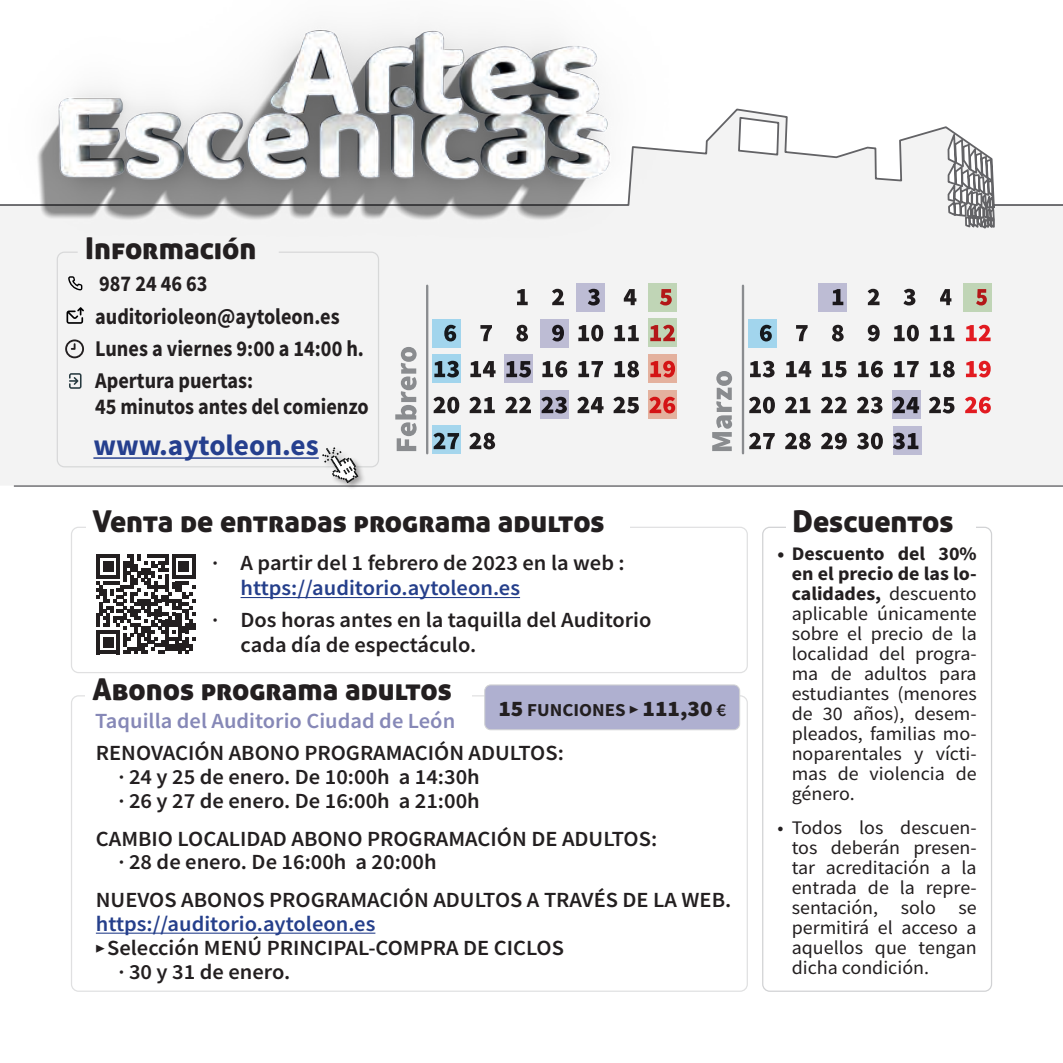
<style>
.page{position:relative;width:1063px;height:1063px;background:#fff}
.page>*{position:absolute;margin:0;border:0;box-sizing:border-box;transform-origin:0 0}
.t1{font:30px "Aller Display";color:#231f20}
.t2{font:700 29.25px "Source Sans Pro";color:#253f8e}
.t3{font:700 22.5px/25.2px "Source Sans Pro";color:#231f20;scale:.9 1}
.t4{font:600 21.5px/23.8px "Source Sans Pro";color:#231f20;scale:1.04 1}
.t5{font:600 21.5px "Source Sans Pro";color:#8688b7;scale:1.04 1}
.t6{font:600 21.5px "Source Sans Pro";color:#253f8b;scale:1.04 1}
.t7{font:19.25px/20px "Source Sans Pro";color:#231f20;text-align:justify;scale:1.04 1}
.t8{font:700 18.25px "Source Sans Pro";color:#231f20;scale:1.04 1}
.s1{color:#253f8b}
.s2{font-weight:900;font-size:22.25px}
.s3{font-weight:600}
.s4{font-weight:900;font-size:10px}
.s5{font-weight:700}
</style>
<div class="page">
<div style="left:0;top:284px;width:1063px;height:202px;background:#f3f3f3"></div>
<svg style="left:0;top:108px;width:1063px;height:176px"></svg>
<hr style="left:14px;top:485px;width:1049px;height:2px;background:#636366">
<div style="left:71px;top:527px;width:677px;height:146px;border:1px solid #939598;border-radius:7px"></div>
<div style="left:57px;top:252px;width:322px;height:215px;border:1px solid #939598;border-radius:7px"></div>
<svg style="left:96px;top:554px;width:100px;height:100px"></svg>
<svg style="left:68px;top:276px;width:14px;height:14px"></svg>
<svg style="left:67px;top:307px;width:17px;height:17px"></svg>
<svg style="left:69px;top:373px;width:13px;height:16px"></svg>
<svg style="left:65px;top:339px;width:19px;height:19px"></svg>
<img style="left:0;top:26px;width:682px;height:214px">
<svg style="left:517px;top:289px;width:11px;height:16px"></svg>
<svg style="left:552px;top:289px;width:12px;height:16px"></svg>
<svg style="left:624px;top:289px;width:12px;height:16px"></svg>
<svg style="left:480px;top:325px;width:12px;height:16px"></svg>
<svg style="left:516px;top:325px;width:12px;height:16px"></svg>
<svg style="left:578px;top:325px;width:25px;height:16px"></svg>
<svg style="left:614px;top:325px;width:25px;height:16px"></svg>
<svg style="left:470px;top:361px;width:26px;height:16px"></svg>
<svg style="left:542px;top:361px;width:25px;height:16px"></svg>
<svg style="left:578px;top:361px;width:25px;height:16px"></svg>
<svg style="left:614px;top:361px;width:25px;height:16px"></svg>
<svg style="left:433px;top:397px;width:26px;height:16px"></svg>
<svg style="left:469px;top:397px;width:26px;height:16px"></svg>
<svg style="left:505px;top:397px;width:26px;height:16px"></svg>
<svg style="left:577px;top:397px;width:27px;height:16px"></svg>
<svg style="left:613px;top:397px;width:26px;height:16px"></svg>
<svg style="left:469px;top:433px;width:26px;height:16px"></svg>
<svg style="left:868px;top:289px;width:12px;height:16px"></svg>
<svg style="left:903px;top:289px;width:12px;height:16px"></svg>
<svg style="left:940px;top:289px;width:11px;height:16px"></svg>
<svg style="left:796px;top:325px;width:12px;height:16px"></svg>
<svg style="left:832px;top:325px;width:12px;height:16px"></svg>
<svg style="left:868px;top:325px;width:12px;height:16px"></svg>
<svg style="left:894px;top:325px;width:25px;height:16px"></svg>
<svg style="left:930px;top:325px;width:24px;height:16px"></svg>
<svg style="left:966px;top:325px;width:25px;height:16px"></svg>
<svg style="left:750px;top:361px;width:25px;height:16px"></svg>
<svg style="left:786px;top:361px;width:25px;height:16px"></svg>
<svg style="left:822px;top:361px;width:25px;height:16px"></svg>
<svg style="left:858px;top:361px;width:25px;height:16px"></svg>
<svg style="left:894px;top:361px;width:25px;height:16px"></svg>
<svg style="left:930px;top:361px;width:25px;height:16px"></svg>
<svg style="left:966px;top:361px;width:25px;height:16px"></svg>
<svg style="left:749px;top:397px;width:26px;height:16px"></svg>
<svg style="left:785px;top:397px;width:25px;height:16px"></svg>
<svg style="left:821px;top:397px;width:26px;height:16px"></svg>
<svg style="left:857px;top:397px;width:26px;height:16px"></svg>
<svg style="left:929px;top:397px;width:25px;height:16px"></svg>
<svg style="left:965px;top:397px;width:26px;height:16px"></svg>
<svg style="left:749px;top:433px;width:26px;height:16px"></svg>
<svg style="left:785px;top:433px;width:26px;height:16px"></svg>
<svg style="left:821px;top:433px;width:26px;height:16px"></svg>
<svg style="left:857px;top:433px;width:26px;height:16px"></svg>
<svg style="left:395px;top:347px;width:22px;height:104px"></svg>
<svg style="left:712px;top:371px;width:20px;height:80px"></svg>
<hr style="left:426px;top:286px;width:2px;height:167px;background:#919396">
<hr style="left:742px;top:286px;width:2px;height:167px;background:#919396">
<hr style="left:93px;top:457px;width:226px;height:2px;background:#253f8e">
<div style="left:321px;top:446px;width:45px;height:45px;background:#231f20;opacity:.4"></div>
<svg style="left:322px;top:447px;width:36px;height:36px"></svg>
<div style="left:762px;top:527px;width:230px;height:465px;border:1px solid #d1d2d4;border-radius:7px"></div>
<div style="left:786px;top:516px;width:190px;height:22px;background:#fff"></div>
<div style="left:485px;top:685px;width:255px;height:45px;background:#afb0d0;border-radius:6px"></div>
<div style="left:484px;top:684px;width:256px;height:46px;border:1px solid #d1d2d4;border-radius:6px"></div>
<div style="left:86px;top:516px;width:544px;height:22px;background:#fff"></div>
<hr style="left:96px;top:933px;width:279px;height:1px;background:#253f8b">
<hr style="left:241px;top:597px;width:279px;height:1px;background:#253f8b">
<svg style="left:576px;top:283px;width:29px;height:28px"></svg>
<svg style="left:819px;top:283px;width:28px;height:28px"></svg>
<svg style="left:892px;top:391px;width:28px;height:28px"></svg>
<svg style="left:893px;top:426px;width:28px;height:29px"></svg>
<svg style="left:540px;top:319px;width:29px;height:28px"></svg>
<svg style="left:540px;top:391px;width:29px;height:28px"></svg>
<svg style="left:505px;top:355px;width:28px;height:28px"></svg>
<svg style="left:648px;top:283px;width:29px;height:28px"></svg>
<svg style="left:964px;top:283px;width:28px;height:28px"></svg>
<svg style="left:648px;top:319px;width:29px;height:28px"></svg>
<svg style="left:432px;top:319px;width:28px;height:28px"></svg>
<svg style="left:748px;top:319px;width:28px;height:28px"></svg>
<svg style="left:432px;top:355px;width:28px;height:28px"></svg>
<svg style="left:648px;top:391px;width:29px;height:28px"></svg>
<svg style="left:432px;top:426px;width:28px;height:28px"></svg>
<svg style="left:648px;top:355px;width:29px;height:28px"></svg>
<p class="t1" style="left:85px;top:229px;width:173px">Información</p>
<p class="t3" style="left:99px;top:271px;width:122px">987 24 46 63</p>
<p class="t3" style="left:95px;top:303px;width:273px">auditorioleon@aytoleon.es</p>
<p class="t3" style="left:95px;top:336px;width:300px">Lunes a viernes 9:00 a 14:00 h.</p>
<p class="t3" style="left:95px;top:368px;width:305px">Apertura puertas:<br>45 minutos antes del comienzo</p>
<p class="t2" style="left:93px;top:426px;width:227px">www.aytoleon.es</p>
<p class="t1" style="left:92px;top:502px;width:514px">Venta de entradas programa adultos</p>
<p class="t4" style="left:241px;top:551px;width:371px;line-height:25px;text-indent:-28px">· A partir del 1 febrero de 2023 en la web : <span class="s1">https://auditorio.aytoleon.es</span></p>
<p class="t4" style="left:241px;top:608px;width:397px;line-height:25px;text-indent:-28px">· Dos horas antes en la taquilla del Auditorio cada día de espectáculo.</p>
<p class="t1" style="left:92px;top:670px;width:361px">Abonos programa adultos</p>
<p class="t5" style="left:95px;top:707px;width:348px">Taquilla del Auditorio Ciudad de León</p>
<p class="t8" style="left:498px;top:698px;width:220px"><span class="s2">15</span> FUNCIONES <sup>▶</sup> <span class="s2">111,30</span> <span class="s3">€</span></p>
<p class="t4" style="left:118px;top:741px;width:430px;text-indent:-22px">RENOVACIÓN ABONO PROGRAMACIÓN ADULTOS: · 24 y 25 de enero. De 10:00h a 14:30h<br>· 26 y 27 de enero. De 16:00h a 21:00h</p>
<p class="t4" style="left:118px;top:826px;width:520px;text-indent:-22px">CAMBIO LOCALIDAD ABONO PROGRAMACIÓN DE ADULTOS: · 28 de enero. De 16:00h a 20:00h</p>
<p class="t4" style="left:96px;top:888px;width:613px">NUEVOS ABONOS PROGRAMACIÓN ADULTOS A TRAVÉS DE LA WEB.</p>
<p class="t6" style="left:96px;top:910px;width:270px">https://auditorio.aytoleon.es</p>
<p class="t4" style="left:96px;top:936px;width:452px"><span class="s4">▶</span> Selección MENÚ PRINCIPAL-COMPRA DE CICLOS</p>
<p class="t4" style="left:118px;top:959px;width:167px">· 30 y 31 de enero.</p>
<p class="t1" style="left:793px;top:502px;width:163px">Descuentos</p>
<p class="t7" style="left:792px;top:543px;width:179px;text-indent:-14px"><span class="s5">• Descuento del 30% en el precio de las lo&shy;calidades,</span> descuento aplicable únicamente sobre el precio de la localidad del progra&shy;ma de adultos para estudiantes (menores de 30 años), desem&shy;pleados, familias mo&shy;noparentales y vícti&shy;mas de violencia de género.</p>
<p class="t7" style="left:792px;top:817px;width:179px;text-indent:-14px">• Todos los descuen&shy;tos deberán presen&shy;tar acreditación a la entrada de la repre&shy;sentación, solo se permitirá el acceso a aquellos que tengan dicha condición.</p>
</div>
